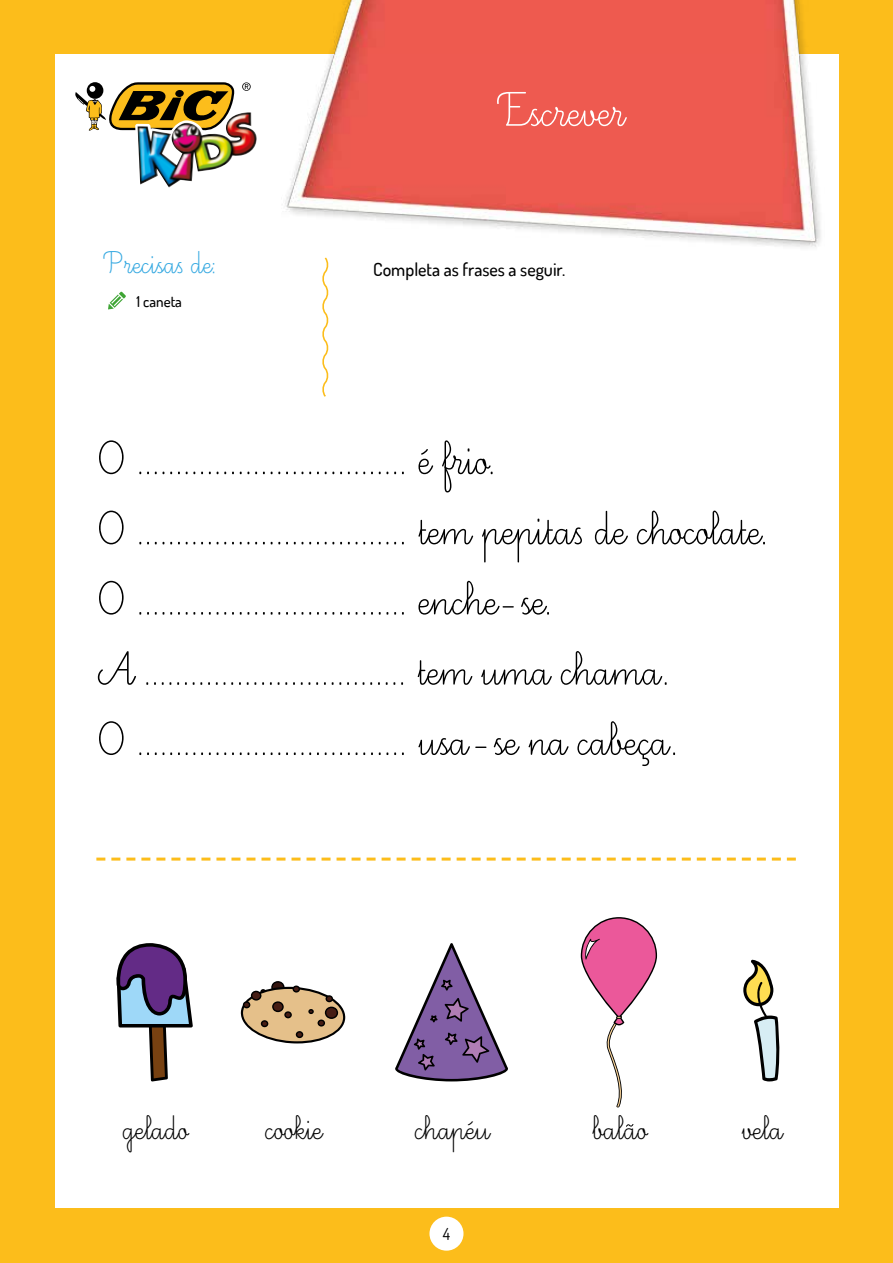
<style>
.page{position:relative;width:893px;height:1263px;background:#fcbd1b}
.page>*{position:absolute;margin:0;border:0;box-sizing:border-box;transform-origin:0 0}
.t1{font:60px "Ecriture A Romain Orne";color:#fff}
.t2{font:58.5px/70.2px "Ecriture A Romain Orne";color:#000}
.t3{font:42px "Ecriture A Romain Orne";color:#000}
.t4{font:39px "Ecriture A Romain Orne";color:#36a9e1}
.t5{font:500 18px "Dosis";color:#000}
.t6{font:16.5px "Dosis";color:#000}
.t7{font:500 15px "Dosis";color:#000}
</style>
<div class="page">
<div style="left:55px;top:55px;width:783px;height:1153px;background:#fff"></div>
<div style="left:429px;top:1216px;width:34px;height:35px;background:#fff;border-radius:50%"></div>
<img style="left:282px;top:0;width:543px;height:247px">
<svg style="left:75px;top:82px;width:176px;height:53px"></svg>
<img style="left:138px;top:112px;width:119px;height:76px">
<svg style="left:322px;top:257px;width:7px;height:140px"></svg>
<svg style="left:108px;top:292px;width:18px;height:17px"></svg>
<svg style="left:116px;top:943px;width:77px;height:138px"></svg>
<svg style="left:240px;top:981px;width:106px;height:63px"></svg>
<svg style="left:96px;top:857px;width:700px;height:3px"></svg>
<svg style="left:395px;top:943px;width:113px;height:138px"></svg>
<svg style="left:581px;top:917px;width:76px;height:190px"></svg>
<svg style="left:743px;top:960px;width:37px;height:121px"></svg>
<svg style="left:626px;top:1124px;width:8px;height:3px"></svg>
<p class="t4" style="left:105px;top:244px;width:113px">Precisas de:</p>
<p class="t7" style="left:136px;top:292px;width:47px">1 caneta</p>
<p class="t1" style="left:499px;top:81px;width:127px">Escrever</p>
<p class="t5" style="left:373px;top:258px;width:194px">Completa as frases a seguir.</p>
<p class="t2" style="left:96px;top:426px;width:673px">O ................................... é frio.<br>O ................................... tem pepitas de chocolate.<br>O ................................... enche-se.<br>A .................................. tem uma chama.<br>O ................................... usa-se na cabeça.</p>
<p class="t3" style="left:122px;top:1108px;width:67px">gelado</p>
<p class="t3" style="left:264px;top:1108px;width:59px">cookie</p>
<p class="t3" style="left:414px;top:1108px;width:77px">chapéu</p>
<p class="t3" style="left:591px;top:1108px;width:56px">balao</p>
<p class="t3" style="left:741px;top:1108px;width:43px">vela</p>
<p class="t6" style="left:443px;top:1223px;width:9px">4</p>
</div>
